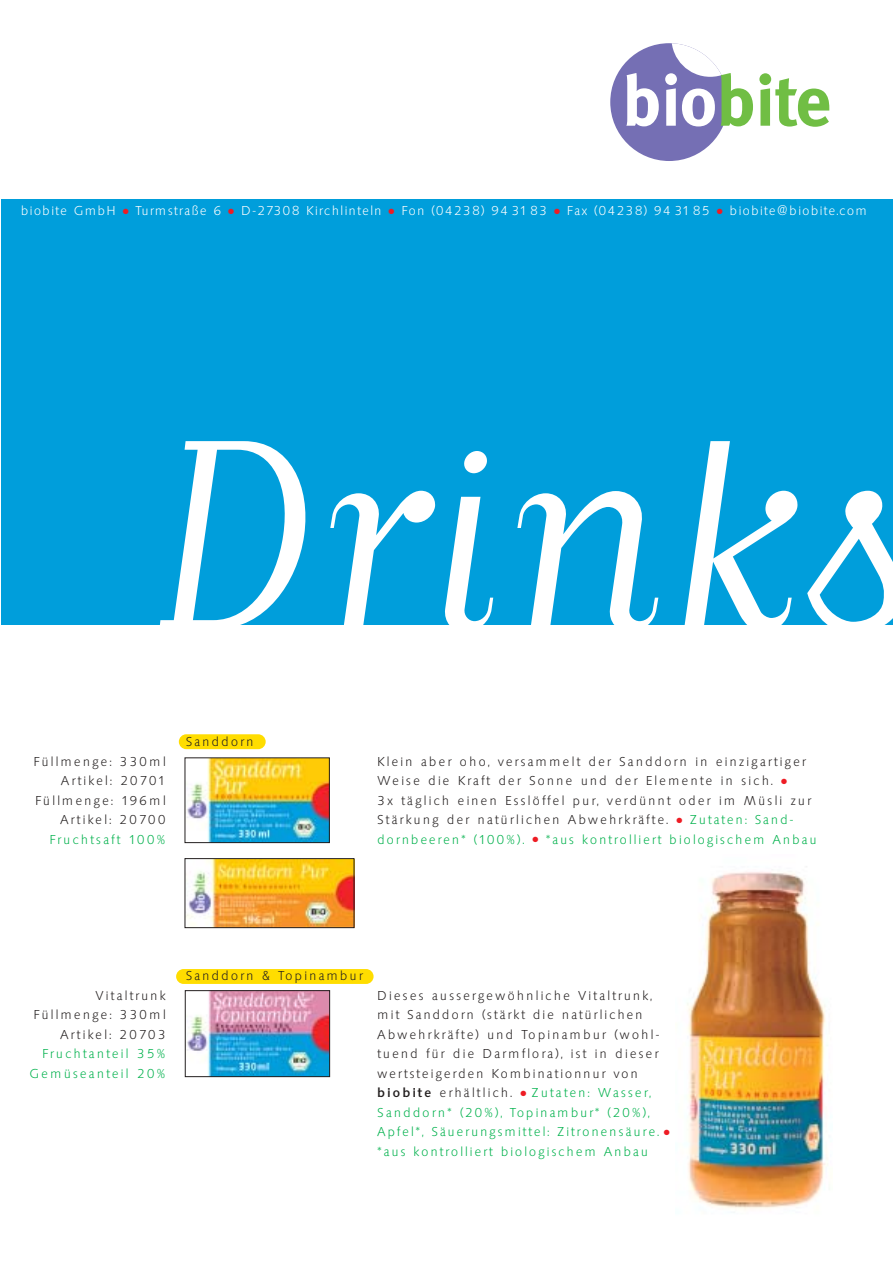
<style>
.page{position:relative;width:893px;height:1263px;background:#fff}
.page>*{position:absolute;margin:0;border:0;box-sizing:border-box;transform-origin:0 0}
.t1{font:318px "Matrix Script";color:#fff}
.t2{font:700 71.25px "Meta";color:#70be44}
.t3{font:300 13.5px/19.5px "Saxony";letter-spacing:.145em;color:#231f1f}
.t4{font:300 13.5px "Saxony";letter-spacing:.085em;color:#fff}
.t5{font:300 13.5px/19.5px "Saxony";letter-spacing:.145em;color:#00b14c;text-align:right}
.s1{color:#fff}
.s2{color:#ee1c24}
.s3{color:#00b14c}
.s4{font-weight:500}
</style>
<div class="page">
<img style="left:687px;top:872px;width:141px;height:338px">
<div style="left:176px;top:969px;width:197px;height:15px;background:#fd0;border-radius:7px"></div>
<div style="left:179px;top:734px;width:87px;height:15px;background:#fd0;border-radius:7px"></div>
<div style="left:1px;top:200px;width:891px;height:425px;background:#009edb"></div>
<div style="left:610px;top:43px;width:118px;height:118px;background:#756fb4;border-radius:50%"></div>
<svg style="left:671px;top:43px;width:52px;height:34px"></svg>
<img style="left:187px;top:760px;width:140px;height:81px">
<div style="left:185px;top:758px;width:144px;height:85px;border:1px solid #231f1f"></div>
<img style="left:187px;top:860px;width:165px;height:66px">
<div style="left:185px;top:858px;width:169px;height:70px;border:1px solid #231f1f"></div>
<img style="left:187px;top:993px;width:141px;height:82px">
<div style="left:185px;top:991px;width:145px;height:86px;border:1px solid #231f1f"></div>
<h2 class="t2" style="left:622px;top:73px;width:210px"><span class="s1">bio</span>bite</h2>
<p class="t4" style="left:21px;top:206px;width:847px">biobite GmbH <span class="s2">●</span> Turmstraße 6 <span class="s2">●</span> D-27308 Kirchlinteln <span class="s2">●</span> Fon (04238) 94 31 83 <span class="s2">●</span> Fax (04238) 94 31 85 <span class="s2">●</span> biobite@biobite.com</p>
<h1 class="t1" style="left:147px;top:333px;width:772px">Drinks</h1>
<p class="t3" style="left:34px;top:753px;width:134px;text-align:right">Füllmenge: 330ml<br>Artikel: 20701<br>Füllmenge: 196ml<br>Artikel: 20700</p>
<p class="t5" style="left:50px;top:831px;width:118px">Fruchtsaft 100%</p>
<p class="t3" style="left:186px;top:733px;width:69px">Sanddorn</p>
<p class="t3" style="left:377px;top:753px;width:441px">Klein aber oho, versammelt der Sanddorn in einzigartiger Weise die Kraft der Sonne und der Elemente in sich. <span class="s2">●<br></span>3x täglich einen Esslöffel pur, verdünnt oder im Müsli zur Stärkung der natürlichen Abwehrkräfte. <span class="s2">●</span> <span class="s3">Zutaten: Sand&shy;dornbeeren* (100%).</span> <span class="s2">●</span> <span class="s3">*aus kontrolliert biologischem Anbau</span></p>
<p class="t3" style="left:34px;top:987px;width:134px;text-align:right">Vitaltrunk<br>Füllmenge: 330ml<br>Artikel: 20703</p>
<p class="t5" style="left:30px;top:1045px;width:138px">Fruchtanteil 35%<br>Gemüseanteil 20%</p>
<p class="t3" style="left:186px;top:967px;width:178px">Sanddorn &amp; Topinambur</p>
<p class="t3" style="left:377px;top:987px;width:294px">Dieses aussergewöhnliche Vitaltrunk, mit Sanddorn (stärkt die natürlichen Abwehrkräfte) und Topinambur (wohl&shy;tuend für die Darmflora), ist in dieser wertsteigerden Kombinationnur von <span class="s4">biobite</span> erhältlich. <span class="s2">●</span> <span class="s3">Zutaten: Wasser, Sanddorn* (20%), Topinambur* (20%), Apfel*, Säuerungsmittel: Zitronensäure.</span> <span class="s2">● </span><span class="s3">*aus kontrolliert biologischem Anbau</span></p>
</div>
